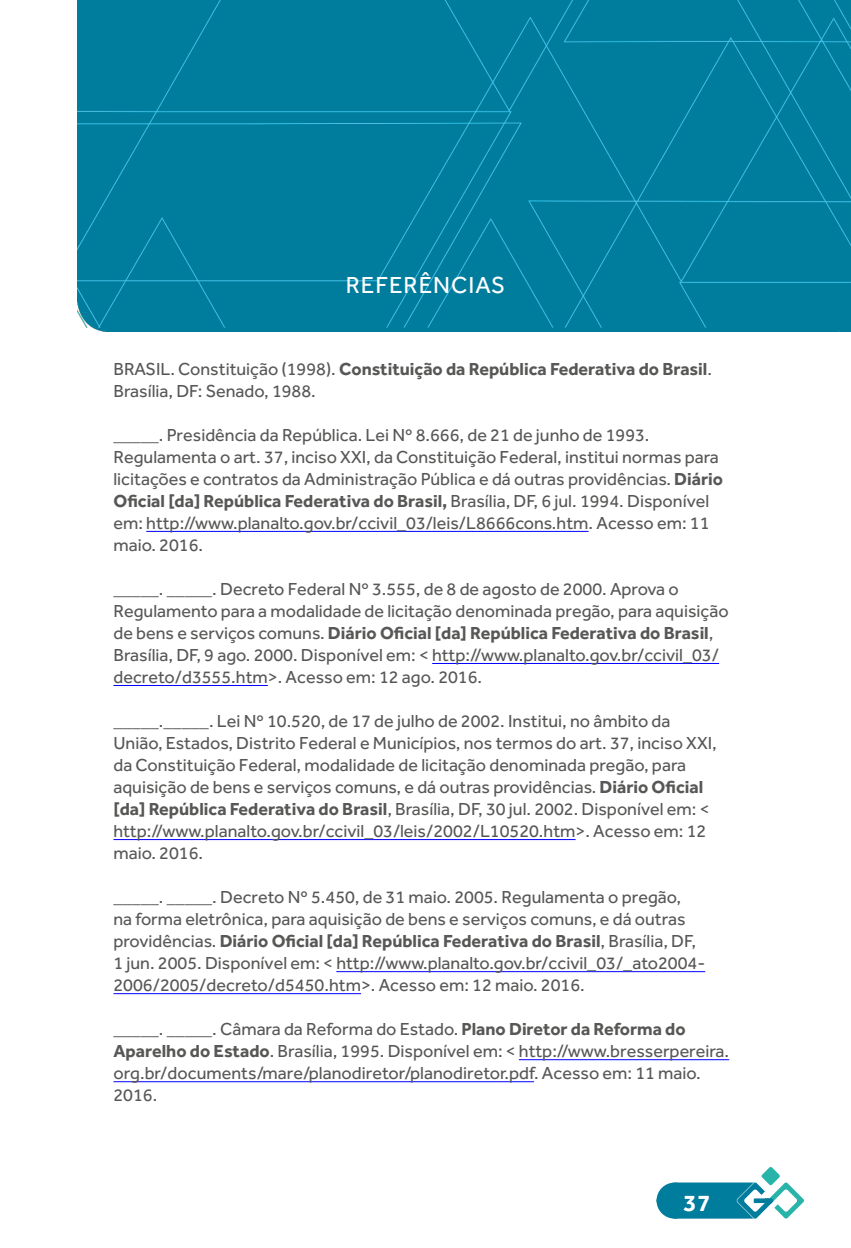
<style>
.page{position:relative;width:851px;height:1248px;background:#fff}
.page>*{position:absolute;margin:0;border:0;box-sizing:border-box;transform-origin:0 0}
.t1{font:24px "Effra";letter-spacing:.04em;color:#fff}
.t2{font:700 24px "Effra";color:#fff}
.t3{font:18px/22px "Effra";color:#575756}
.s1{font-weight:700}
</style>
<div class="page">
<svg style="left:656px;top:1167px;width:147px;height:51px"></svg>
<div style="left:77px;top:0;width:773px;height:331px;background:#007c9d"></div>
<hr style="left:146px;top:531px;width:442px;height:1px;background:#00f">
<hr style="left:432px;top:663px;width:287px;height:1px;background:#00f">
<hr style="left:113px;top:685px;width:155px;height:1px;background:#00f">
<hr style="left:113px;top:839px;width:462px;height:1px;background:#00f">
<hr style="left:336px;top:971px;width:369px;height:1px;background:#00f">
<hr style="left:113px;top:993px;width:248px;height:1px;background:#00f">
<hr style="left:519px;top:1059px;width:210px;height:1px;background:#00f">
<hr style="left:113px;top:1081px;width:421px;height:1px;background:#00f">
<h1 class="t1" style="left:346px;top:271px;width:161px">REFERÊNCIAS</h1>
<p class="t3" style="left:113px;top:358px;width:600px">BRASIL. Constituição (1998). <span class="s1">Constituição da República Federativa do Brasil</span>.<br>Brasília, DF: Senado, 1988.</p>
<p class="t3" style="left:113px;top:424px;width:611px">_____. Presidência da República. Lei Nº 8.666, de 21 de junho de 1993.<br>Regulamenta o art. 37, inciso XXI, da Constituição Federal, institui normas para licitações e contratos da Administração Pública e dá outras providências. <span class="s1">Diário Oficial [da] República Federativa do Brasil,</span> Brasília, DF, 6 jul. 1994. Disponível em: http://www.planalto.gov.br/ccivil_03/leis/L8666cons.htm. Acesso em: 11 maio. 2016.</p>
<p class="t3" style="left:113px;top:578px;width:616px">_____. _____. Decreto Federal Nº 3.555, de 8 de agosto de 2000. Aprova o Regulamento para a modalidade de licitação denominada pregão, para aquisição de bens e serviços comuns. <span class="s1">Diário Oficial [da] República Federativa do Brasil</span>, Brasília, DF, 9 ago. 2000. Disponível em: &lt; http://www.planalto.gov.br/ccivil_03/ decreto/d3555.htm&gt;. Acesso em: 12 ago. 2016.</p>
<p class="t3" style="left:113px;top:710px;width:604px">_____._____. Lei Nº 10.520, de 17 de julho de 2002. Institui, no âmbito da União, Estados, Distrito Federal e Municípios, nos termos do art. 37, inciso XXI, da Constituição Federal, modalidade de licitação denominada pregão, para aquisição de bens e serviços comuns, e dá outras providências. <span class="s1">Diário Oficial [da] República Federativa do Brasil</span>, Brasília, DF, 30 jul. 2002. Disponível em: &lt; http://www.planalto.gov.br/ccivil_03/leis/2002/L10520.htm&gt;. Acesso em: 12 maio. 2016.</p>
<p class="t3" style="left:113px;top:886px;width:593px">_____. _____. Decreto Nº 5.450, de 31 maio. 2005. Regulamenta o pregão,<br>na forma eletrônica, para aquisição de bens e serviços comuns, e dá outras providências. <span class="s1">Diário Oficial [da] República Federativa do Brasil</span>, Brasília, DF, 1 jun. 2005. Disponível em: &lt; http://www.planalto.gov.br/ccivil_03/_ato2004- 2006/2005/decreto/d5450.htm&gt;. Acesso em: 12 maio. 2016.</p>
<p class="t3" style="left:113px;top:1018px;width:617px">_____. _____. Câmara da Reforma do Estado. <span class="s1">Plano Diretor da Reforma do Aparelho do Estado</span>. Brasília, 1995. Disponível em: &lt; http://www.bresserpereira. org.br/documents/mare/planodiretor/planodiretor.pdf. Acesso em: 11 maio.<br>2016.</p>
<h1 class="t2" style="left:683px;top:1187px;width:29px">37</h1>
</div>
